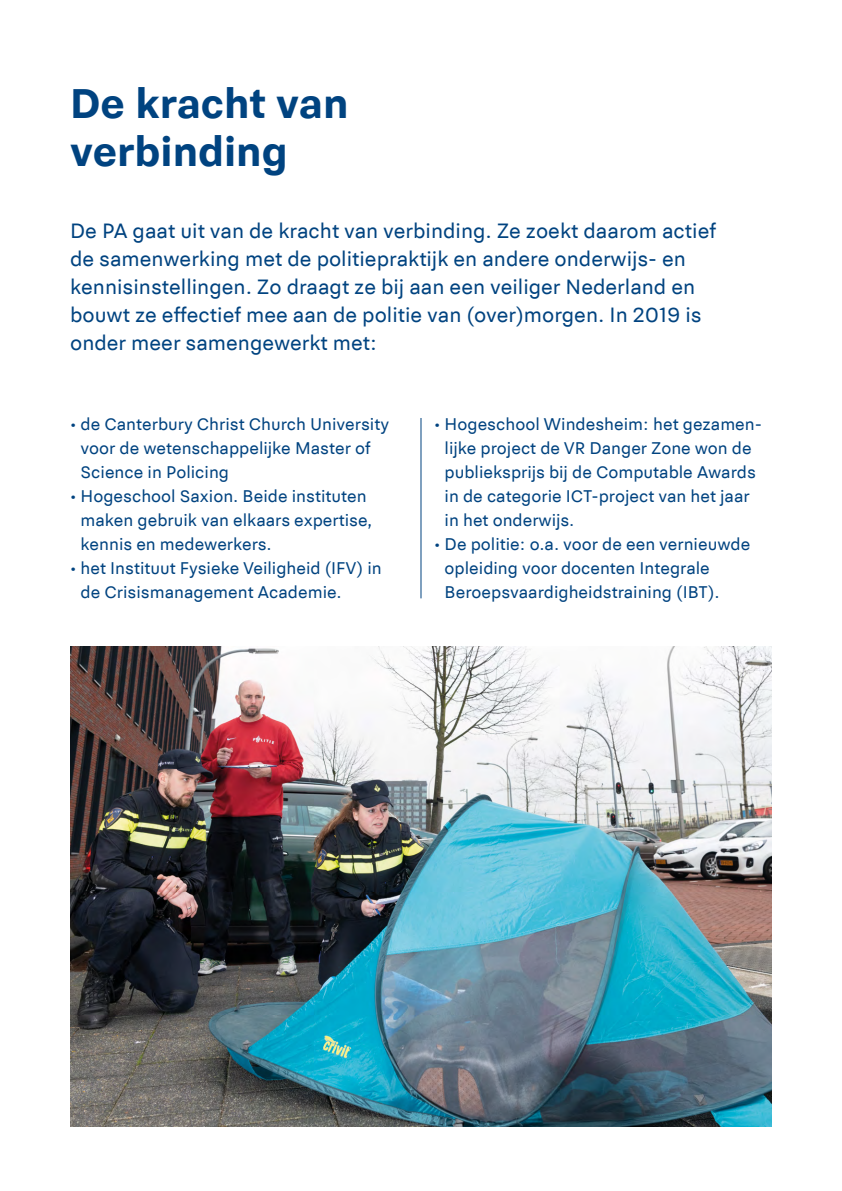
<style>
.page{position:relative;width:842px;height:1191px;background:#fff}
.page>*{position:absolute;margin:0;border:0;box-sizing:border-box;transform-origin:0 0}
.t1{font:700 44px/48px "Politie Sans";color:#004380}
.t2{font:22px/28px "Politie Sans";color:#004380}
.t3{font:18px/24px "Politie Sans";color:#004380}
</style>
<div class="page">
<hr style="left:421px;top:418px;width:1px;height:180px;background:#004380">
<img style="left:70px;top:646px;width:702px;height:480px">
<h1 class="t1" style="left:70px;top:80px;width:280px">De kracht van verbinding</h1>
<p class="t2" style="left:70px;top:217px;width:647px">De PA gaat uit van de kracht van verbinding. Ze zoekt daarom actief de samenwerking met de politiepraktijk en andere onderwijs- en kennisinstellingen. Zo draagt ze bij aan een veiliger Nederland en bouwt ze effectief mee aan de politie van (over)morgen. In 2019 is onder meer samengewerkt met:</p>
<p class="t3" style="left:81px;top:412px;width:310px;text-indent:-10px">• de Canterbury Christ Church University voor de wetenschappelijke Master of<br>Science in Policing</p>
<p class="t3" style="left:81px;top:484px;width:293px;text-indent:-10px">• Hogeschool Saxion. Beide instituten maken gebruik van elkaars expertise, kennis en medewerkers.</p>
<p class="t3" style="left:81px;top:556px;width:303px;text-indent:-10px">• het Instituut Fysieke Veiligheid (IFV) in de Crisismanagement Academie.</p>
<p class="t3" style="left:445px;top:413px;width:319px;text-indent:-10px">• Hogeschool Windesheim: het gezamen&shy;lijke project de VR Danger Zone won de publieksprijs bij de Computable Awards in de categorie ICT-project van het jaar in het onderwijs.</p>
<p class="t3" style="left:445px;top:532px;width:307px;text-indent:-10px">• De politie: o.a. voor de een vernieuwde opleiding voor docenten Integrale<br>Beroepsvaardigheidstraining (IBT).</p>
</div>
